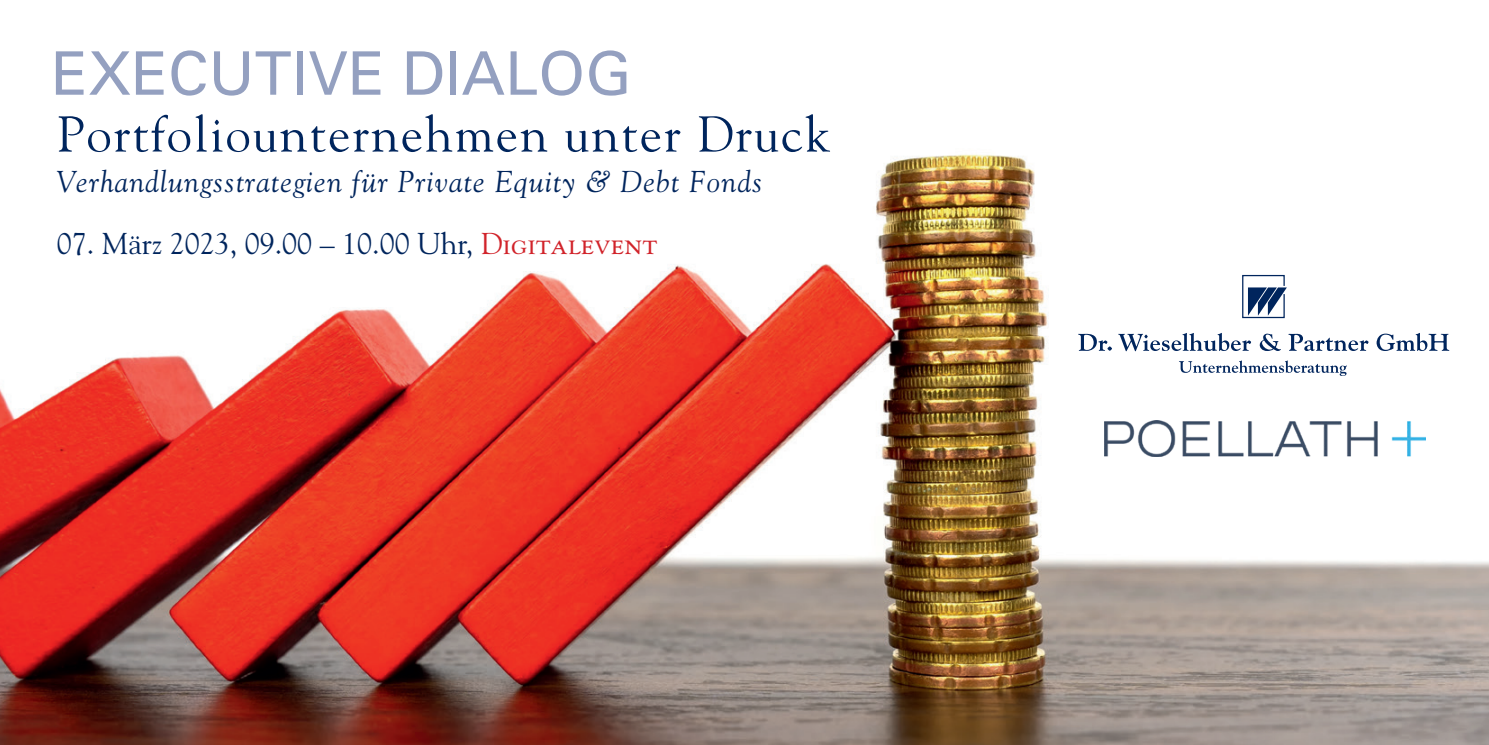
<style>
.page{position:relative;width:1489px;height:745px;background:#fff}
.page>*{position:absolute;margin:0;border:0;box-sizing:border-box;transform-origin:0 0}
.t1{font:60px "Univers";color:#94a0c0}
.t2{font:50px "Goudy";letter-spacing:.04em;color:#00255d}
.t3{font:italic 30px "Goudy";letter-spacing:.04em;color:#00255d}
.t4{font:30px "Goudy";color:#00255d}
.s1{font-family:"Goudy SC";color:#d1232a}
</style>
<div class="page">
<img style="left:0;top:154px;width:1488px;height:590px">
<svg style="left:1241px;top:275px;width:45px;height:43px"></svg>
<svg style="left:1078px;top:333px;width:33px;height:18px"></svg>
<svg style="left:1118px;top:332px;width:132px;height:19px"></svg>
<svg style="left:1259px;top:333px;width:21px;height:18px"></svg>
<svg style="left:1288px;top:333px;width:80px;height:18px"></svg>
<svg style="left:1376px;top:332px;width:73px;height:19px"></svg>
<svg style="left:1178px;top:360px;width:168px;height:16px"></svg>
<img style="left:1104px;top:420px;width:320px;height:36px">
<h1 class="t1" style="left:51px;top:38px;width:582px">EXECUTIVE DIALOG</h1>
<h2 class="t2" style="left:57px;top:103px;width:775px">Portfoliounternehmen unter Druck</h2>
<p class="t3" style="left:57px;top:163px;width:707px">Verhandlungsstrategien für Private Equity &amp; Debt Fonds</p>
<p class="t4" style="left:57px;top:225px;width:602px">07. März 2023, 09.00 – 10.00 Uhr, <span class="s1">Digitalevent</span></p>
</div>
